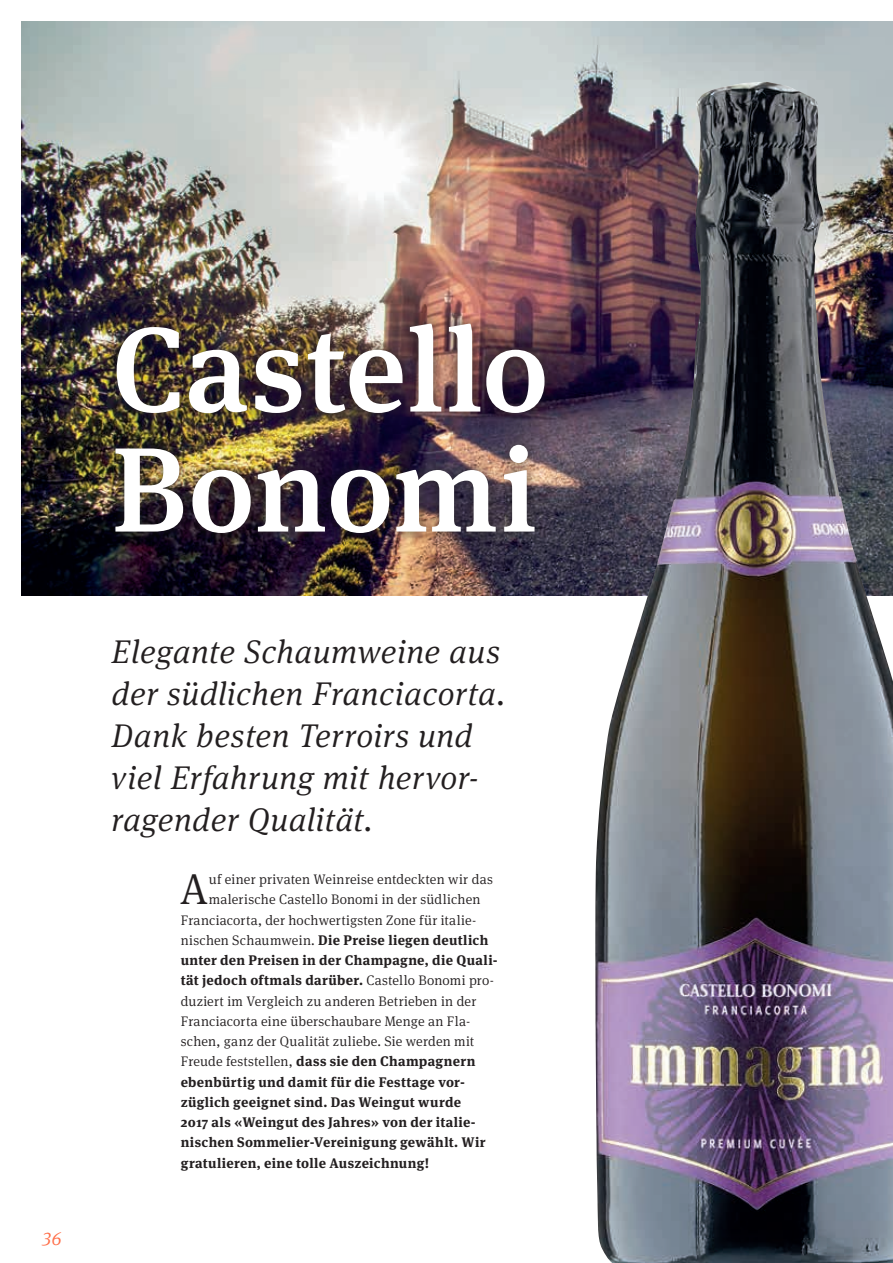
<style>
.page{position:relative;width:893px;height:1263px;background:#fff}
.page>*{position:absolute;margin:0;border:0;box-sizing:border-box;transform-origin:0 0}
.Headline_gross{font:500 120px/120px "Meta Serif Pro";letter-spacing:.005em;color:#fff}
.Grundtext_Meta{font:300 43.5px "Meta Serif Pro";color:#231f20}
.Subline_gross{font:italic 300 33px/42px "Meta Serif Pro";letter-spacing:.015em;color:#231f20}
.t1{font:italic 300 18.75px "Meta Serif Pro";color:#ff6e48}
.Grundtext_Meta-2{font:700 13.8px "Meta Serif Pro";letter-spacing:.02em;color:#231f20}
.Grundtext_Meta-3{font:300 13.8px "Meta Serif Pro";letter-spacing:.015em;color:#231f20}
.s1{font-weight:300}
</style>
<div class="page">
<img style="left:21px;top:21px;width:872px;height:574px">
<div style="left:104px;top:312px;width:452px;height:232px;background:#231f20;opacity:.75"></div>
<img style="left:595px;top:82px;width:298px;height:1181px">
<h3 class="t1" style="left:43px;top:1225px;width:21px">36</h3>
<p class="Headline_gross" style="left:112px;top:302px;width:439px">Castello<br>Bonomi</p>
<p class="Subline_gross" style="left:112px;top:629px;width:395px">Elegante Schaumweine aus der südlichen Franciacorta.<br>Dank besten Terroirs und viel Erfahrung mit hervor&shy;ragender Qualität.</p>
<p class="Grundtext_Meta" style="left:180px;top:858px;width:30px">A</p>
<p class="Grundtext_Meta-3" style="left:209px;top:869px;width:286px">uf einer privaten Weinreise entdeckten wir das</p>
<p class="Grundtext_Meta-3" style="left:209px;top:890px;width:273px">malerische Castello Bonomi in der südlichen</p>
<p class="Grundtext_Meta-3" style="left:181px;top:910px;width:296px">Franciacorta, der hochwertigsten Zone für italie-</p>
<p class="Grundtext_Meta-2" style="left:181px;top:929px;width:309px"><span class="s1">nischen Schaumwein.</span> Die Preise liegen deutlich</p>
<p class="Grundtext_Meta-2" style="left:181px;top:949px;width:318px">unter den Preisen in der Champagne, die Quali-</p>
<p class="Grundtext_Meta-2" style="left:181px;top:969px;width:315px">tät jedoch oftmals darüber. <span class="s1">Castello Bonomi pro-</span></p>
<p class="Grundtext_Meta-3" style="left:181px;top:991px;width:297px">duziert im Vergleich zu anderen Betrieben in der</p>
<p class="Grundtext_Meta-3" style="left:181px;top:1011px;width:291px">Franciacorta eine überschaubare Menge an Fla-</p>
<p class="Grundtext_Meta-3" style="left:181px;top:1031px;width:295px">schen, ganz der Qualität zuliebe. Sie werden mit</p>
<p class="Grundtext_Meta-2" style="left:181px;top:1050px;width:296px"><span class="s1">Freude feststellen,</span> dass sie den Champagnern</p>
<p class="Grundtext_Meta-2" style="left:181px;top:1071px;width:284px">ebenbürtig und damit für die Festtage vor-</p>
<p class="Grundtext_Meta-2" style="left:181px;top:1091px;width:282px">züglich geeignet sind. Das Weingut wurde</p>
<p class="Grundtext_Meta-2" style="left:181px;top:1111px;width:295px">2017 als «Weingut des Jahres» von der italie-</p>
<p class="Grundtext_Meta-2" style="left:181px;top:1131px;width:306px">nischen Sommelier-Vereinigung gewählt. Wir</p>
<p class="Grundtext_Meta-2" style="left:181px;top:1152px;width:250px">gratulieren, eine tolle Auszeichnung!</p>
</div>
